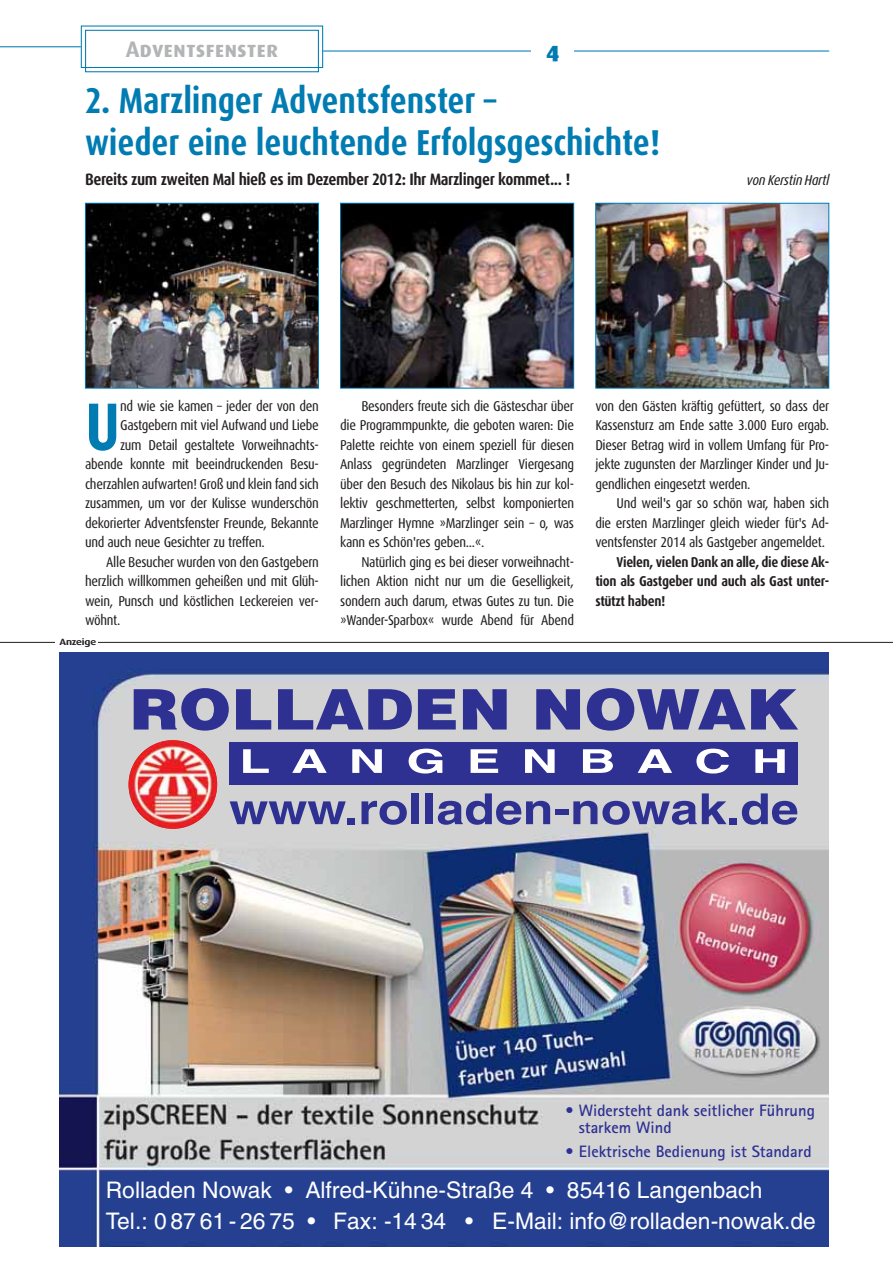
<style>
.page{position:relative;width:893px;height:1263px;background:#fff}
.page>*{position:absolute;margin:0;border:0;box-sizing:border-box;transform-origin:0 0}
.t1{font:700 67.2px "Dax Condensed";color:#007cb2}
.t2{font:900 56.1px "Helvetica";color:#2e3092;scale:1.12 1}
.t3{font:700 42.75px "Helvetica";color:#2e3092;scale:1.17 1}
.t4{font:700 36px/42px "Dax Condensed";letter-spacing:-.005em;color:#007cb2}
.t5{font:700 33px "Helvetica";letter-spacing:.415em;color:#fff;scale:1.53 1}
.t6{font:22.8px/30.3px "Helvetica";color:#fff}
.t7{font:22.5px "Dax Bold Caps";color:#b2b4b6}
.t8{font:22.5px "Dax Black Caps";color:#007cb2}
.t9{font:700 16.5px/16.5px "Rotis Sans Serif";color:#2e3092}
.t10{font:700 16.5px "Dax Condensed";letter-spacing:-.025em;color:#231f20}
.t11{font:14.25px/19.5px "Dax Condensed";letter-spacing:-.025em;color:#231f20;text-align:justify}
.t12{font:700 14.25px/19.5px "Dax Condensed";letter-spacing:-.025em;color:#231f20;text-align:justify}
.t13{font:italic 14.25px "Dax Condensed";letter-spacing:-.02em;color:#231f20}
.t14{font:700 9px "Dax Wide";letter-spacing:-.02em;color:#231f20}
</style>
<div class="page">
<hr style="left:0;top:642px;width:893px;height:1px;background:#231f20">
<div style="left:55px;top:638px;width:43px;height:10px;background:#fff"></div>
<img style="left:59px;top:652px;width:769px;height:594px">
<div style="left:229px;top:742px;width:569px;height:42px;background:#2e3092"></div>
<img style="left:129px;top:740px;width:88px;height:89px;border-radius:50%">
<div style="left:81px;top:26px;width:242px;height:42px;border:1px solid #007cb2"></div>
<hr style="left:0;top:46px;width:81px;height:1px;background:#007cb2">
<div style="left:85px;top:30px;width:234px;height:42px;border:1px solid #007cb2"></div>
<hr style="left:323px;top:50px;width:506px;height:2px;background:#007cb2">
<div style="left:531px;top:30px;width:43px;height:42px;background:#fff"></div>
<img style="left:87px;top:205px;width:230px;height:181px">
<div style="left:85px;top:203px;width:234px;height:185px;border:1px solid #007cb2"></div>
<img style="left:342px;top:205px;width:230px;height:181px">
<div style="left:340px;top:203px;width:234px;height:185px;border:1px solid #007cb2"></div>
<img style="left:597px;top:205px;width:230px;height:181px">
<div style="left:595px;top:203px;width:234px;height:185px;border:1px solid #007cb2"></div>
<h3 class="t7" style="left:126px;top:36px;width:154px">Adventsfenster</h3>
<h3 class="t8" style="left:546px;top:37px;width:15px">4</h3>
<h3 class="t4" style="left:85px;top:81px;width:576px">2. Marzlinger Adventsfenster –<br>wieder eine leuchtende Erfolgsgeschichte!</h3>
<p class="t10" style="left:85px;top:171px;width:487px">Bereits zum zweiten Mal hieß es im Dezember 2012: Ihr Marzlinger kommet... !</p>
<p class="t13" style="left:746px;top:173px;width:84px">von Kerstin Hartl</p>
<h1 class="t1" style="left:85px;top:393px;width:37px">U</h1>
<p class="t11" style="left:120px;top:397px;width:200px">nd wie sie kamen – jeder der von den</p>
<p class="t11" style="left:120px;top:416px;width:200px">Gastgebern mit viel Aufwand und Liebe</p>
<p class="t11" style="left:120px;top:436px;width:200px">zum Detail gestaltete Vorweihnachts-</p>
<p class="t11" style="left:85px;top:455px;width:235px">abende konnte mit beeindruckenden Besu-</p>
<p class="t11" style="left:85px;top:475px;width:235px">cherzahlen aufwarten! Groß und klein fand sich</p>
<p class="t11" style="left:85px;top:494px;width:235px">zusammen, um vor der Kulisse wunderschön</p>
<p class="t11" style="left:85px;top:514px;width:235px">dekorierter Adventsfenster Freunde, Bekannte</p>
<p class="t11" style="left:85px;top:533px;width:181px">und auch neue Gesichter zu treffen.</p>
<p class="t11" style="left:106px;top:553px;width:214px">Alle Besucher wurden von den Gastgebern</p>
<p class="t11" style="left:85px;top:572px;width:235px">herzlich willkommen geheißen und mit Glüh-</p>
<p class="t11" style="left:85px;top:592px;width:235px">wein, Punsch und köstlichen Leckereien ver-</p>
<p class="t11" style="left:85px;top:611px;width:37px">wöhnt.</p>
<p class="t14" style="left:59px;top:636px;width:38px">Anzeige</p>
<p class="t11" style="left:340px;top:397px;width:235px;text-indent:21px">Besonders freute sich die Gästeschar über die Programmpunkte, die geboten waren: Die Palette reichte von einem speziell für diesen Anlass gegründeten Marzlinger Viergesang über den Besuch des Nikolaus bis hin zur kol&shy;lektiv geschmetterten, selbst komponierten Marzlinger Hymne »Marzlinger sein – o, was kann es Schön'res geben...«.</p>
<p class="t11" style="left:340px;top:553px;width:235px;text-indent:21px">Natürlich ging es bei dieser vorweihnacht&shy;lichen Aktion nicht nur um die Geselligkeit, sondern auch darum, etwas Gutes zu tun. Die »Wander-Sparbox« wurde Abend für Abend</p>
<p class="t11" style="left:595px;top:397px;width:235px">von den Gästen kräftig gefüttert, so dass der Kassensturz am Ende satte 3.000 Euro ergab.<br>Dieser Betrag wird in vollem Umfang für Pro&shy;jekte zugunsten der Marzlinger Kinder und Ju&shy;gendlichen eingesetzt werden.</p>
<p class="t11" style="left:595px;top:494px;width:235px;text-indent:21px">Und weil's gar so schön war, haben sich die ersten Marzlinger gleich wieder für's Ad&shy;ventsfenster 2014 als Gastgeber angemeldet.</p>
<p class="t12" style="left:595px;top:553px;width:235px;text-indent:21px">Vielen, vielen Dank an alle, die diese Ak&shy;tion als Gastgeber und auch als Gast unter&shy;stützt haben!</p>
<h2 class="t2" style="left:130px;top:680px;width:599px">ROLLADEN NOWAK</h2>
<h3 class="t5" style="left:239px;top:749px;width:360px">LANGENBACH</h3>
<h3 class="t3" style="left:229px;top:793px;width:488px">www.rolladen-nowak.de</h3>
<p class="t9" style="left:579px;top:1104px;width:238px;text-indent:-14px">• Widersteht dank seitlicher Führung starkem Wind</p>
<p class="t9" style="left:565px;top:1144px;width:248px">• Elektrische Bedienung ist Standard</p>
<h3 class="t6" style="left:106px;top:1178px;width:712px">Rolladen Nowak • Alfred-Kühne-Straße 4 • 85416 Langenbach<br>Tel.: 0 87 61 - 26 75 • Fax: -14 34 • E-Mail: info@rolladen-nowak.de</h3>
</div>
